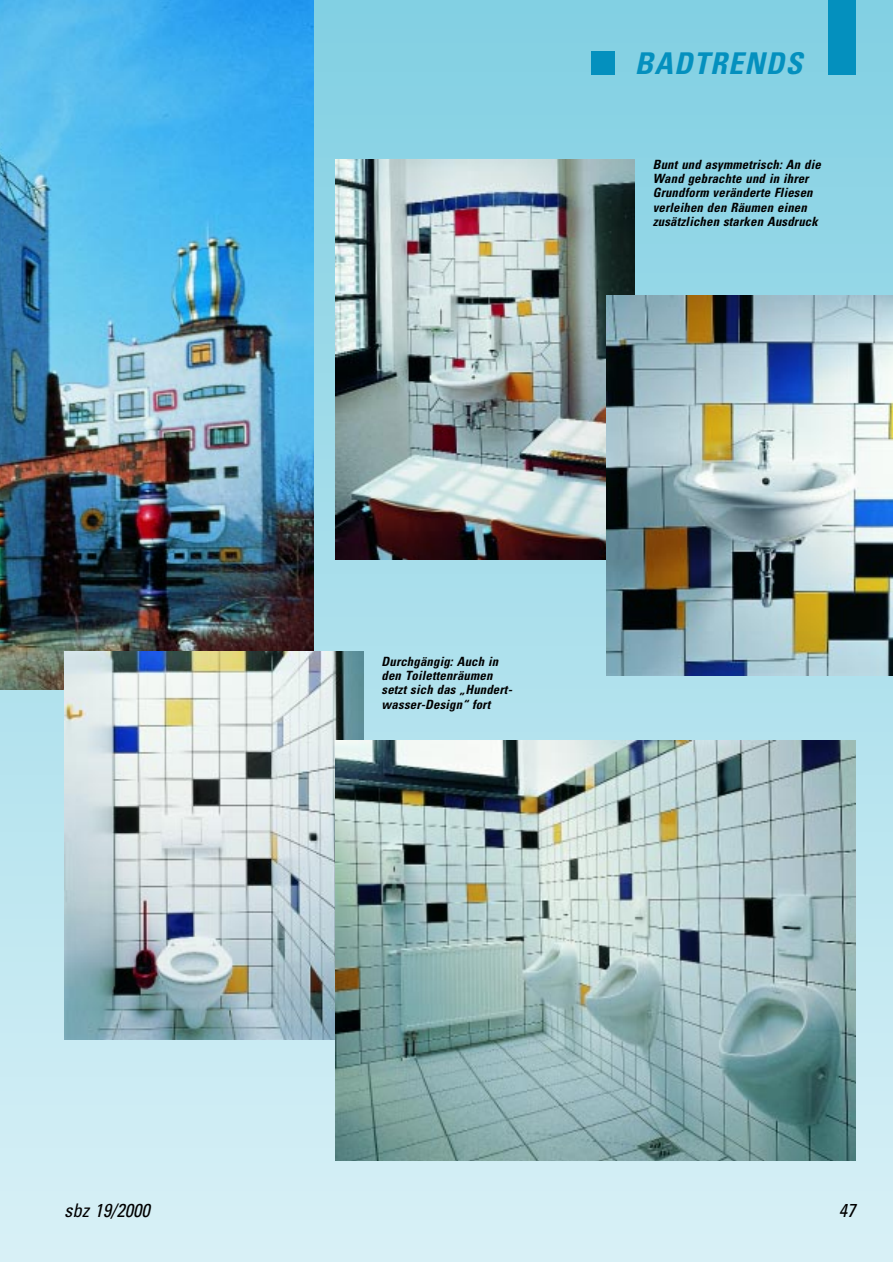
<style>
.page{position:relative;width:893px;height:1262px;background:#fff}
.page>*{position:absolute;margin:0;border:0;box-sizing:border-box;transform-origin:0 0}
.t1{font:italic 700 condensed 30px "Univers";color:#0490be}
.t2{font:italic condensed 18.75px "Univers";color:#000}
.t3{font:italic 700 condensed 12.75px/14.2px "Univers";letter-spacing:.015em;color:#000}
</style>
<div class="page">
<div style="left:0;top:0;width:892px;height:16px;background:#82d0e3"></div>
<div style="left:0;top:12px;width:892px;height:19px;background:#83d0e3"></div>
<div style="left:0;top:27px;width:892px;height:18px;background:#84d0e3"></div>
<div style="left:0;top:41px;width:892px;height:18px;background:#85d1e3"></div>
<div style="left:0;top:55px;width:892px;height:19px;background:#85d1e3"></div>
<div style="left:0;top:70px;width:892px;height:18px;background:#86d2e4"></div>
<div style="left:0;top:84px;width:892px;height:19px;background:#87d2e4"></div>
<div style="left:0;top:98px;width:892px;height:19px;background:#88d2e4"></div>
<div style="left:0;top:113px;width:892px;height:18px;background:#89d3e4"></div>
<div style="left:0;top:127px;width:892px;height:19px;background:#8ad3e5"></div>
<div style="left:0;top:141px;width:892px;height:19px;background:#8bd3e5"></div>
<div style="left:0;top:156px;width:892px;height:18px;background:#8dd4e5"></div>
<div style="left:0;top:170px;width:892px;height:19px;background:#8ed4e5"></div>
<div style="left:0;top:185px;width:892px;height:18px;background:#8fd5e6"></div>
<div style="left:0;top:199px;width:892px;height:18px;background:#8fd5e6"></div>
<div style="left:0;top:213px;width:892px;height:19px;background:#90d5e6"></div>
<div style="left:0;top:228px;width:892px;height:18px;background:#91d6e6"></div>
<div style="left:0;top:242px;width:892px;height:18px;background:#92d6e7"></div>
<div style="left:0;top:256px;width:892px;height:19px;background:#93d6e7"></div>
<div style="left:0;top:271px;width:892px;height:18px;background:#94d7e7"></div>
<div style="left:0;top:285px;width:892px;height:18px;background:#95d7e7"></div>
<div style="left:0;top:558px;width:892px;height:18px;background:#a8deeb"></div>
<div style="left:0;top:572px;width:892px;height:18px;background:#a9dfec"></div>
<div style="left:0;top:586px;width:892px;height:19px;background:#aadfec"></div>
<div style="left:0;top:601px;width:892px;height:18px;background:#abdfec"></div>
<div style="left:0;top:615px;width:892px;height:18px;background:#ace0ec"></div>
<div style="left:0;top:629px;width:892px;height:19px;background:#ade0ec"></div>
<div style="left:0;top:644px;width:892px;height:18px;background:#aee1ed"></div>
<div style="left:0;top:658px;width:892px;height:18px;background:#afe1ed"></div>
<div style="left:0;top:672px;width:892px;height:19px;background:#b0e1ed"></div>
<div style="left:0;top:687px;width:892px;height:18px;background:#b1e2ed"></div>
<div style="left:0;top:701px;width:892px;height:19px;background:#b2e2ee"></div>
<div style="left:0;top:715px;width:892px;height:19px;background:#b3e2ee"></div>
<div style="left:0;top:730px;width:892px;height:18px;background:#b4e3ee"></div>
<div style="left:0;top:744px;width:892px;height:19px;background:#b5e3ee"></div>
<div style="left:0;top:758px;width:892px;height:19px;background:#b6e3ee"></div>
<div style="left:0;top:773px;width:892px;height:18px;background:#b7e4ef"></div>
<div style="left:0;top:787px;width:892px;height:19px;background:#b8e4ef"></div>
<div style="left:0;top:802px;width:892px;height:18px;background:#b9e5ef"></div>
<div style="left:0;top:816px;width:892px;height:18px;background:#bae5ef"></div>
<div style="left:0;top:830px;width:892px;height:19px;background:#bbe6f0"></div>
<div style="left:0;top:845px;width:892px;height:18px;background:#bce6f0"></div>
<div style="left:0;top:859px;width:892px;height:18px;background:#bde6f0"></div>
<div style="left:0;top:873px;width:892px;height:19px;background:#bee7f0"></div>
<div style="left:0;top:888px;width:892px;height:18px;background:#bfe7f0"></div>
<div style="left:0;top:902px;width:892px;height:18px;background:#c0e7f1"></div>
<div style="left:0;top:916px;width:892px;height:19px;background:#c1e8f1"></div>
<div style="left:0;top:931px;width:892px;height:18px;background:#c2e8f1"></div>
<div style="left:0;top:945px;width:892px;height:18px;background:#c3e9f1"></div>
<div style="left:0;top:959px;width:892px;height:19px;background:#c4e9f2"></div>
<div style="left:0;top:974px;width:892px;height:18px;background:#c5e9f2"></div>
<div style="left:0;top:988px;width:892px;height:19px;background:#c6eaf2"></div>
<div style="left:0;top:1002px;width:892px;height:19px;background:#c7eaf2"></div>
<div style="left:0;top:1017px;width:892px;height:18px;background:#c8eaf3"></div>
<div style="left:0;top:1031px;width:892px;height:19px;background:#c9ebf3"></div>
<div style="left:0;top:1045px;width:892px;height:19px;background:#caebf3"></div>
<div style="left:0;top:1060px;width:892px;height:18px;background:#cbebf3"></div>
<div style="left:0;top:1074px;width:892px;height:19px;background:#ccecf4"></div>
<div style="left:0;top:1089px;width:892px;height:18px;background:#cdecf4"></div>
<div style="left:0;top:1103px;width:892px;height:18px;background:#ceedf4"></div>
<div style="left:0;top:1117px;width:892px;height:19px;background:#cfedf4"></div>
<div style="left:0;top:1132px;width:892px;height:18px;background:#d0edf4"></div>
<div style="left:0;top:1146px;width:892px;height:18px;background:#d1eef5"></div>
<div style="left:0;top:1160px;width:892px;height:19px;background:#d2eef5"></div>
<div style="left:0;top:1175px;width:892px;height:18px;background:#d3eef5"></div>
<div style="left:0;top:1189px;width:892px;height:18px;background:#d4eff5"></div>
<div style="left:0;top:1203px;width:892px;height:19px;background:#d5eff5"></div>
<div style="left:0;top:1218px;width:892px;height:18px;background:#d6f0f6"></div>
<div style="left:0;top:1232px;width:892px;height:18px;background:#d7f0f6"></div>
<div style="left:0;top:1246px;width:892px;height:15px;background:#d8f0f6"></div>
<div style="left:827px;top:0;width:28px;height:74px;background:#0490be"></div>
<div style="left:591px;top:51px;width:23px;height:23px;background:#0490be"></div>
<img style="left:0;top:0;width:313px;height:689px">
<img style="left:335px;top:159px;width:299px;height:400px">
<img style="left:606px;top:296px;width:286px;height:380px">
<img style="left:64px;top:651px;width:299px;height:388px">
<img style="left:335px;top:740px;width:520px;height:420px">
<h1 class="t1" style="left:634px;top:53px;width:175px">BADTRENDS</h1>
<p class="t3" style="left:652px;top:158px;width:172px">Bunt und asymmetrisch: An die<br>Wand gebrachte und in ihrer<br>Grundform veränderte Fliesen verleihen den Räumen einen zusätzlichen starken Ausdruck</p>
<p class="t3" style="left:381px;top:655px;width:134px">Durchgängig: Auch in den Toilettenräumen setzt sich das „Hundert&shy;wasser-Design“ fort</p>
<h2 class="t2" style="left:64px;top:1203px;width:91px">sbz 19/2000</h2>
<h2 class="t2" style="left:838px;top:1203px;width:22px">47</h2>
</div>
